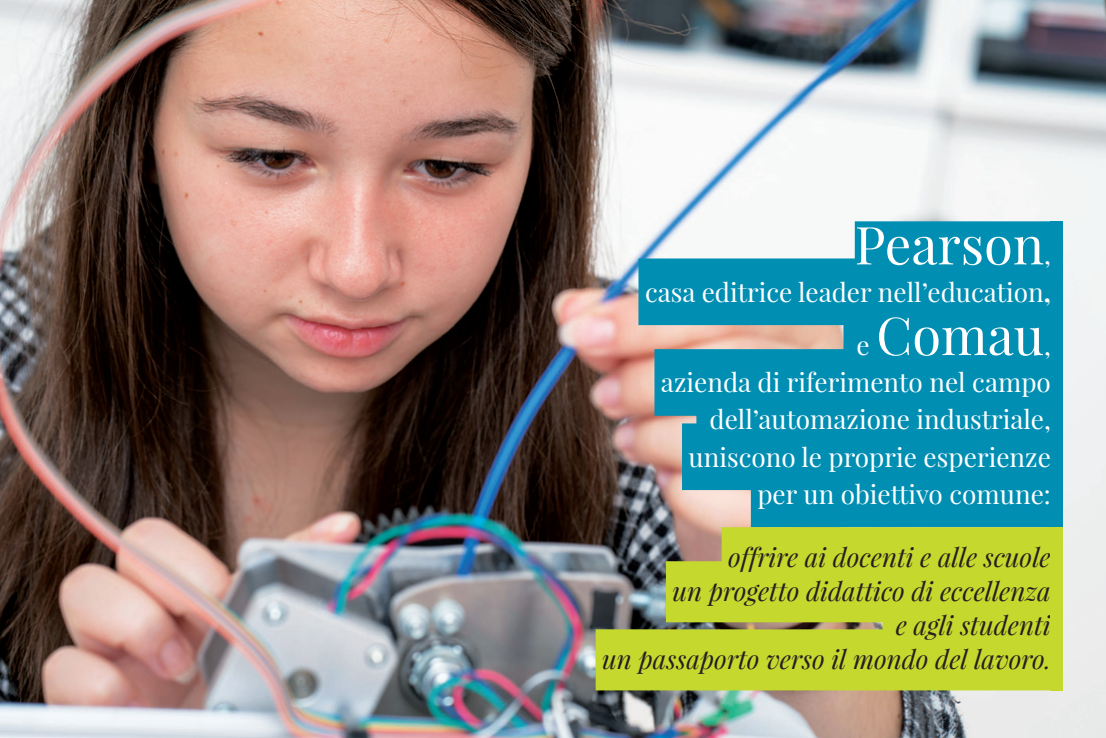
<style>
.page{position:relative;width:1106px;height:738px;background:#fff}
.page>*{position:absolute;margin:0;border:0;box-sizing:border-box;transform-origin:0 0}
.t1{font:52.4px "Playfair Display";color:#fff}
.t2{font:26.2px/37.1px "Playfair Display";color:#fff;text-align:right}
.t3{font:italic 26px/34px "Playfair Display";color:#231f20;text-align:right}
.s1{font-size:26.2px}
.s2{font-weight:700}
.s3{font-size:24px}
</style>
<div class="page">
<img style="left:0;top:0;width:1106px;height:737px">
<div style="left:854px;top:221px;width:196px;height:67px;background:#008fb3"></div>
<div style="left:638px;top:258px;width:412px;height:67px;background:#008fb3"></div>
<div style="left:843px;top:312px;width:207px;height:66px;background:#008fb3"></div>
<div style="left:654px;top:349px;width:396px;height:66px;background:#008fb3"></div>
<div style="left:696px;top:386px;width:354px;height:66px;background:#008fb3"></div>
<div style="left:682px;top:423px;width:368px;height:66px;background:#008fb3"></div>
<div style="left:751px;top:460px;width:299px;height:67px;background:#008fb3"></div>
<div style="left:1050px;top:221px;width:13px;height:306px;background:#008fb3"></div>
<div style="left:721px;top:526px;width:329px;height:61px;background:#c4d82d"></div>
<div style="left:666px;top:560px;width:384px;height:61px;background:#c4d82d"></div>
<div style="left:882px;top:594px;width:168px;height:61px;background:#c4d82d"></div>
<div style="left:595px;top:628px;width:455px;height:61px;background:#c4d82d"></div>
<div style="left:1050px;top:526px;width:13px;height:164px;background:#c4d82d"></div>
<h1 class="t1" style="left:854px;top:212px;width:198px">Pearson<span class="s1">,</span></h1>
<p class="t2" style="left:645px;top:273px;width:407px">casa editrice leader nell’education<span class="s2">,</span></p>
<h1 class="t1" style="left:856px;top:302px;width:196px"><span class="s1">e</span> Comau<span class="s1">,</span></h1>
<p class="t2" style="left:661px;top:363px;width:391px">azienda di riferimento nel campo dell’automazione industriale, uniscono le proprie esperienze per un obiettivo comune:</p>
<p class="t3" style="left:602px;top:539px;width:450px">offrire ai docenti e alle scuole<br>un progetto didattico di eccellenza<br>e agli studenti<br>un passaporto verso il mondo del lavoro<span class="s3">.</span></p>
</div>
